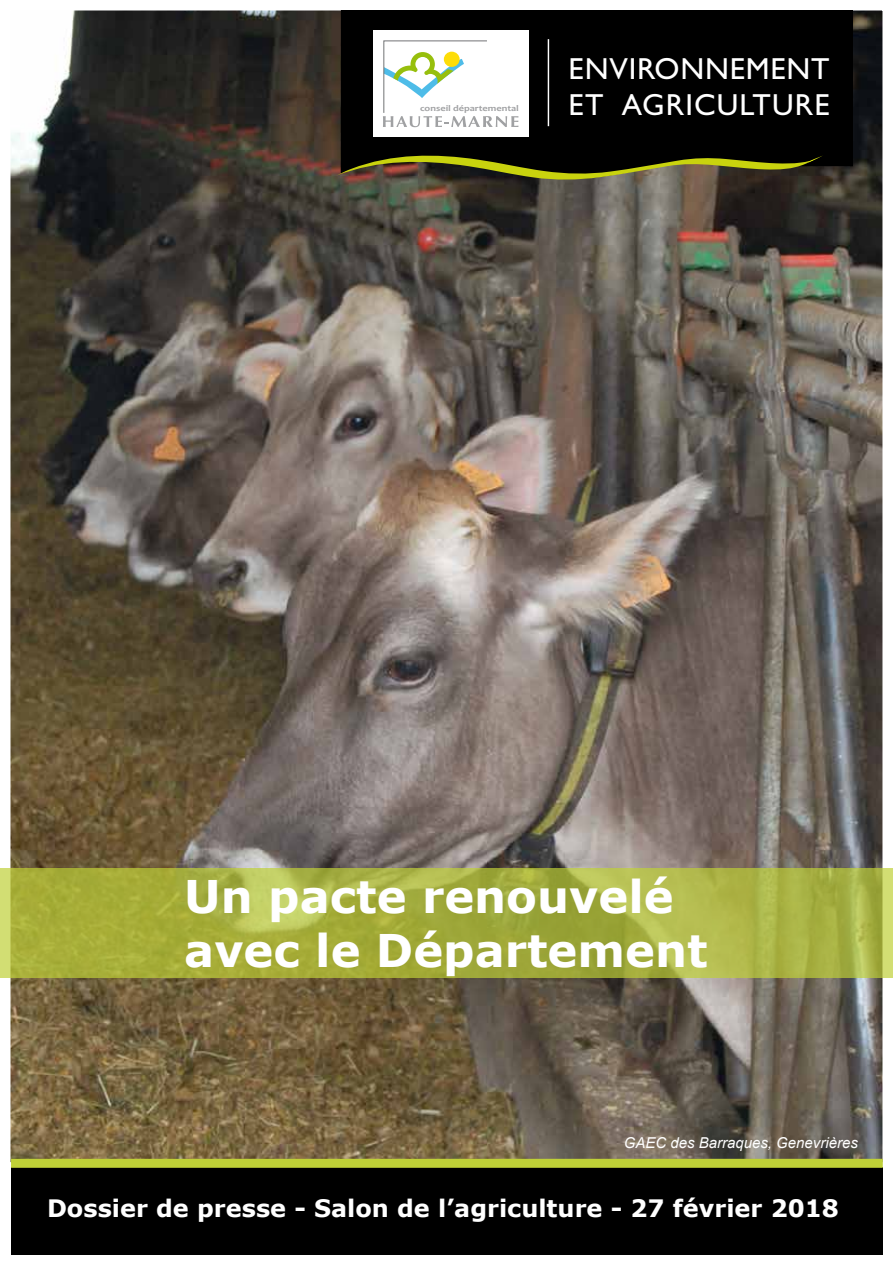
<style>
.page{position:relative;width:893px;height:1263px;background:#fff}
.page>*{position:absolute;margin:0;border:0;box-sizing:border-box;transform-origin:0 0}
.t1{font:700 45px/54px "Verdana";color:#fff}
.t2{font:30.45px/36.6px "Gill Sans";letter-spacing:.03em;color:#fff}
.t3{font:700 24px "Verdana";color:#fff}
.t4{font:italic 15px "Arial";color:#fff}
.t5{font:700 8.55px "Candara";color:#a0a1a3;scale:1.2 1}
</style>
<div class="page">
<img style="left:11px;top:11px;width:871px;height:1148px">
<div style="left:341px;top:11px;width:512px;height:169px;background:#000"></div>
<svg style="left:336px;top:153px;width:488px;height:27px;background:#474318"></svg>
<div style="left:373px;top:30px;width:155px;height:107px;background:#fff"></div>
<svg style="left:383px;top:41px;width:135px;height:86px"></svg>
<hr style="left:548px;top:39px;width:1px;height:87px;background:#fff">
<div style="left:11px;top:1166px;width:872px;height:88px;background:#000"></div>
<svg style="left:0;top:868px;width:893px;height:109px;background:#a8b141"></svg>
<div style="left:11px;top:1159px;width:872px;height:9px;background:#bfd037"></div>
<p class="t5" style="left:420px;top:103px;width:84px">conseil départemental</p>
<p class="t2" style="left:569px;top:51px;width:262px">ENVIRONNEMENT<br>ET AGRICULTURE</p>
<h1 class="t1" style="left:184px;top:869px;width:525px">Un pacte renouvelé avec le Département</h1>
<p class="t4" style="left:624px;top:1132px;width:236px">GAEC des Barraques, Genevrières</p>
<p class="t3" style="left:47px;top:1191px;width:793px">Dossier de presse - Salon de l’agriculture - 27 février 2018</p>
</div>
